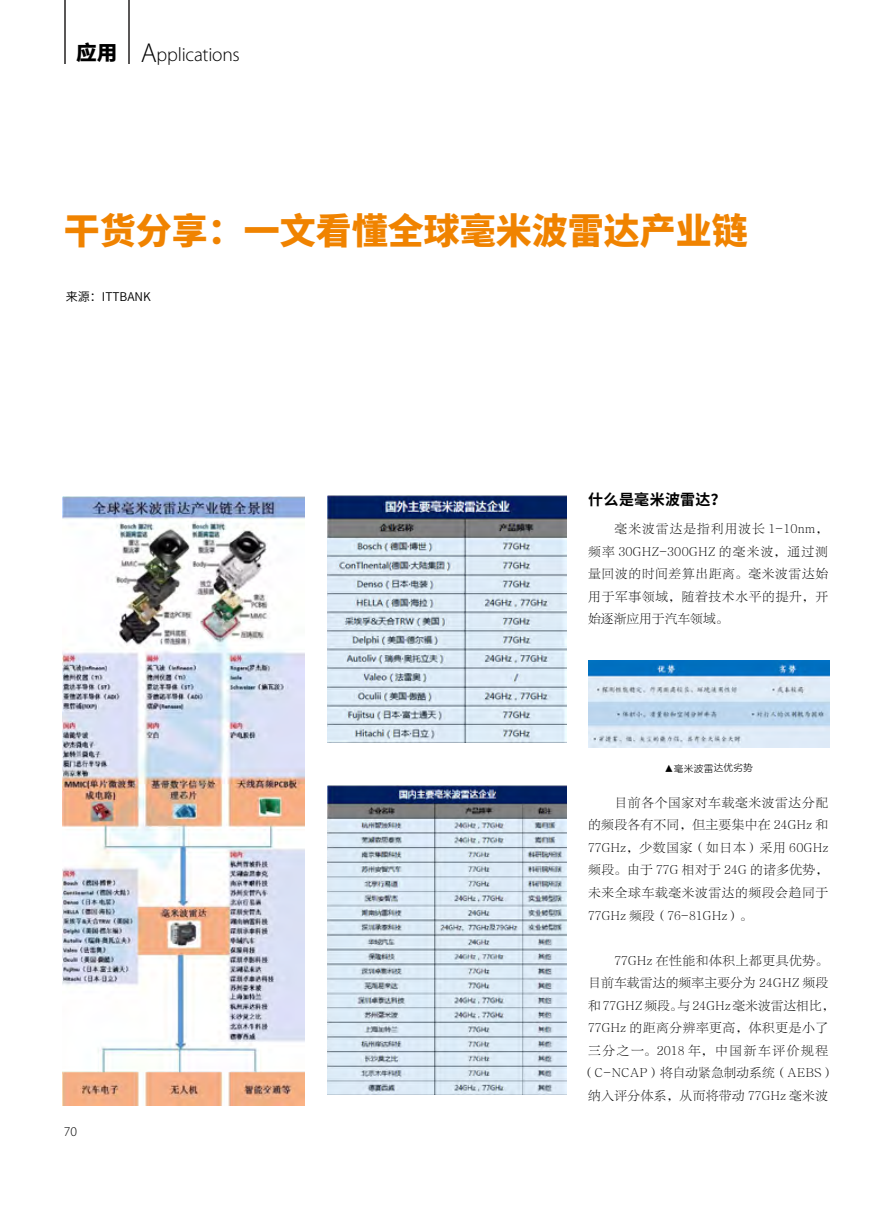
<style>
.page{position:relative;width:893px;height:1212px;background:#fff}
.page>*{position:absolute;margin:0;border:0;box-sizing:border-box;transform-origin:0 0}
.t1{font:800 36px "Source Han Sans CN";color:#f08300}
.t2{font:300 19.5px "Myriad Pro";letter-spacing:-.01em;color:#000}
.t3{font:700 15px "Source Han Sans CN";letter-spacing:.02em;color:#000}
.t4{font:300 13.5px "Myriad Pro";color:#000}
.t5{font:12.45px/22.5px "FZLTKSK GBK1 0";letter-spacing:.025em;color:#000;text-align:justify}
.t6{font:12.45px "FZLTKSK GBK1 0";color:#000}
.t7{font:12.45px "FZLTKSK GBK1 0";letter-spacing:.045em;color:#000}
.t8{font:12.45px "FZLTKSK GBK1 0";letter-spacing:.125em;color:#000}
.t9{font:12px "Source Han Sans CN";color:#000}
.t10{font:9.75px "FZLTKHK GBK1 0";letter-spacing:.015em;color:#000}
.s1{font-family:"Source Han Sans CN";font-weight:800;font-size:20.25px}
.s2{font-size:27.45px}
</style>
<div class="page">
<hr style="left:64px;top:0;width:1px;height:64px;background:#595757">
<hr style="left:129px;top:0;width:1px;height:64px;background:#595757">
<img style="left:63px;top:496px;width:242px;height:610px">
<img style="left:327px;top:495px;width:240px;height:247px">
<img style="left:327px;top:786px;width:240px;height:308px">
<img style="left:588px;top:660px;width:241px;height:87px">
<h2 class="t2" style="left:76px;top:43px;width:165px"><span class="s1">应用</span> <span class="s2">A</span>pplications</h2>
<h1 class="t1" style="left:64px;top:211px;width:686px">干货分享：一文看懂全球毫米波雷达产业链</h1>
<p class="t9" style="left:66px;top:290px;width:87px">来源：ITTBANK</p>
<p class="t4" style="left:64px;top:1123px;width:15px">70</p>
<p class="t3" style="left:588px;top:491px;width:139px">什么是毫米波雷达？</p>
<p class="t5" style="left:588px;top:518px;width:241px;text-indent:26px">毫米波雷达是指利用波长 1-10nm，频率 30GHZ-300GHZ 的毫米波，通过测量回波的时间差算出距离。毫米波雷达始用于军事领域，随着技术水平的提升，开始逐渐应用于汽车领域。</p>
<p class="t10" style="left:664px;top:763px;width:91px">▲毫米波雷达优劣势</p>
<p class="t5" style="left:588px;top:792px;width:241px;text-indent:26px">目前各个国家对车载毫米波雷达分配的频段各有不同，但主要集中在 24GHz 和77GHz，少数国家（如日本）采用 60GHz频段。由于 77G 相对于 24G 的诸多优势，未来全球车载毫米波雷达的频段会趋同于77GHz 频段（76-81GHz）。</p>
<p class="t7" style="left:615px;top:954px;width:215px">77GHz 在性能和体积上都更具优势。</p>
<p class="t5" style="left:588px;top:972px;width:241px">目前车载雷达的频率主要分为 24GHZ 频段</p>
<p class="t6" style="left:588px;top:999px;width:248px">和 77GHZ 频段。与 24GHz 毫米波雷达相比，</p>
<p class="t7" style="left:588px;top:1021px;width:241px">77GHz 的距离分辨率更高，体积更是小了</p>
<p class="t8" style="left:588px;top:1044px;width:241px">三分之一。2018 年，中国新车评价规程</p>
<p class="t6" style="left:582px;top:1066px;width:254px">（C-NCAP）将自动紧急制动系统（AEBS）</p>
<p class="t5" style="left:588px;top:1084px;width:241px">纳入评分体系，从而将带动 77GHz 毫米波</p>
</div>
